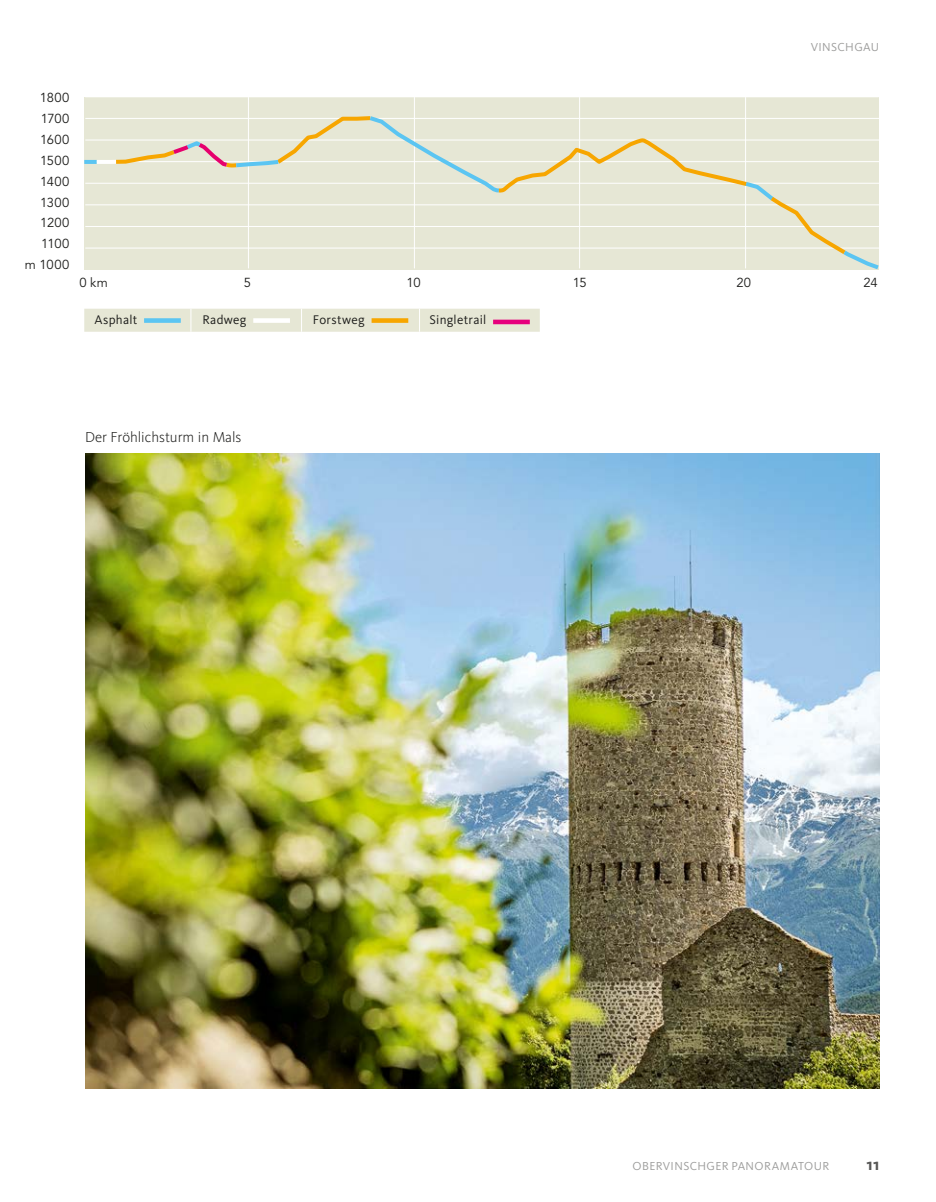
<style>
.page{position:relative;width:936px;height:1202px;background:#fff}
.page>*{position:absolute;margin:0;border:0;box-sizing:border-box;transform-origin:0 0}
.t1{font:700 17px "Kievit OT";color:#575756}
.t2{font:300 15px "Kievit OT";color:#1d1d1b}
.t3{font:13px/21px "Avenir LT Std";letter-spacing:.015em;color:#1d1d1b;text-align:right}
.t4{font:13px "Kievit OT";letter-spacing:.02em;color:#1d1d1b}
.t5{font:12px "Kievit OT";color:#9d9d9c}
</style>
<div class="page">
<div style="left:84px;top:309px;width:455px;height:23px;background:#e6e7d5"></div>
<div style="left:144px;top:318px;width:37px;height:5px;background:#5bc5f2"></div>
<div style="left:253px;top:318px;width:37px;height:5px;background:#fff"></div>
<div style="left:371px;top:318px;width:37px;height:5px;background:#f7a600"></div>
<hr style="left:493px;top:320px;width:37px;height:4px;background:#e6007d">
<div style="left:84px;top:97px;width:794px;height:172px;background:#e6e7d5"></div>
<hr style="left:85px;top:226px;width:827px;height:1px;background:#fff">
<hr style="left:85px;top:248px;width:827px;height:1px;background:#fff">
<hr style="left:85px;top:204px;width:827px;height:1px;background:#fff">
<hr style="left:85px;top:183px;width:827px;height:1px;background:#fff">
<hr style="left:85px;top:140px;width:827px;height:1px;background:#fff">
<hr style="left:85px;top:118px;width:827px;height:1px;background:#fff">
<hr style="left:248px;top:97px;width:1px;height:171px;background:#fff">
<hr style="left:414px;top:97px;width:1px;height:171px;background:#fff">
<hr style="left:579px;top:97px;width:1px;height:171px;background:#fff">
<hr style="left:745px;top:97px;width:1px;height:171px;background:#fff">
<hr style="left:84px;top:160px;width:13px;height:4px;background:#5bc5f2">
<svg style="left:93px;top:113px;width:786px;height:157px"></svg>
<img style="left:85px;top:454px;width:794px;height:635px">
<p class="t5" style="left:810px;top:40px;width:17px">VINSCHGAU</p>
<p class="t3" style="left:25px;top:87px;width:46px">1800<br>1700<br>1600<br>1500<br>1400<br>1300<br>1200<br>1100<br>m 1000</p>
<p class="t3" style="left:79px;top:272px;width:30px">0 km</p>
<p class="t3" style="left:244px;top:272px;width:9px">5</p>
<p class="t3" style="left:406px;top:272px;width:16px">10</p>
<p class="t3" style="left:572px;top:272px;width:15px">15</p>
<p class="t3" style="left:736px;top:272px;width:16px">20</p>
<p class="t3" style="left:863px;top:272px;width:16px">24</p>
<p class="t4" style="left:94px;top:313px;width:44px">ASPHALT</p>
<p class="t4" style="left:202px;top:313px;width:46px">RADWEG</p>
<p class="t4" style="left:313px;top:313px;width:53px">FORSTWEG</p>
<p class="t4" style="left:429px;top:313px;width:58px">SINGLETRAIL</p>
<p class="t2" style="left:85px;top:429px;width:158px">Der Fröhlichsturm in Mals</p>
<p class="t5" style="left:632px;top:1159px;width:18px">OBERVINSCHGER</p>
<p class="t5" style="left:731px;top:1159px;width:16px">PANORAMATOUR</p>
<h1 class="t1" style="left:866px;top:1154px;width:14px">11</h1>
</div>
